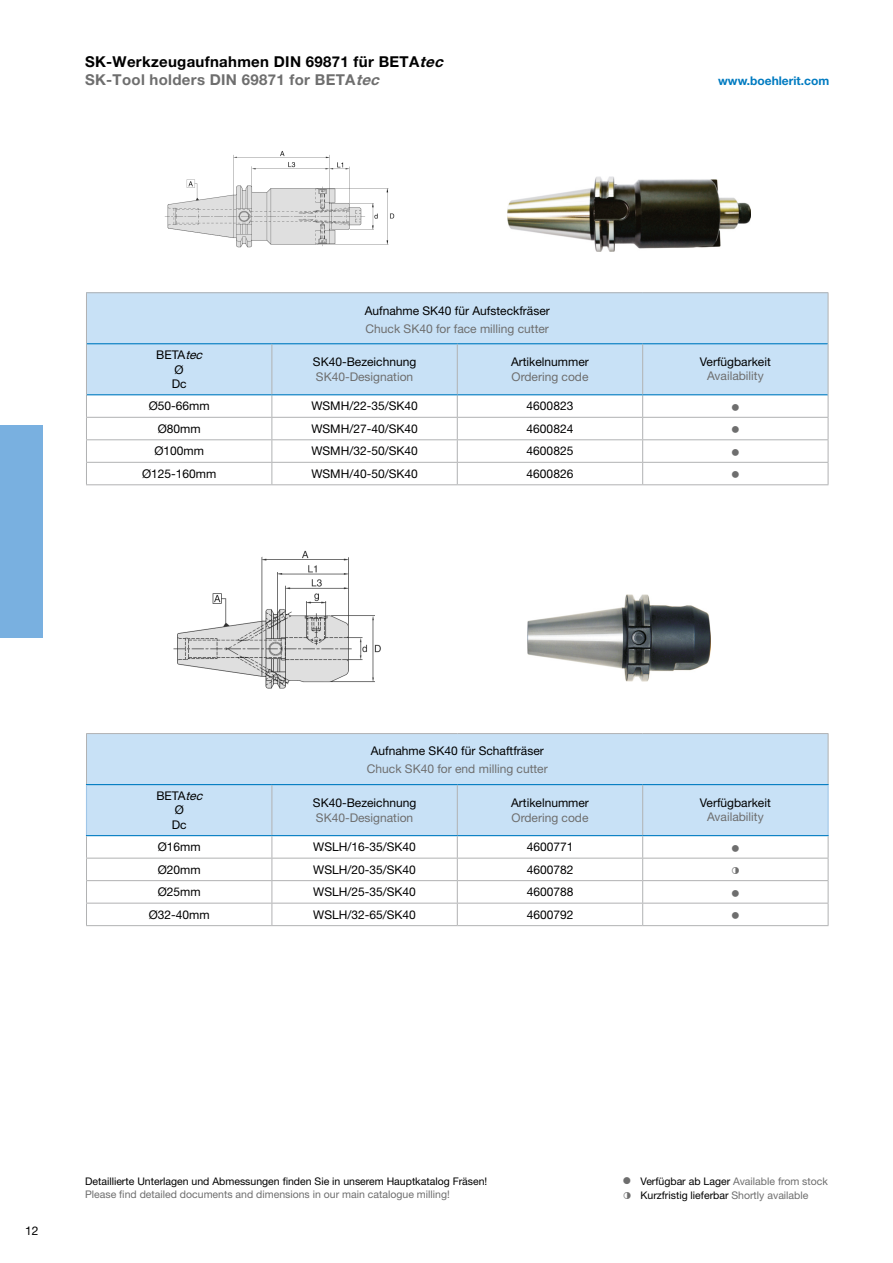
<style>
.page{position:relative;width:893px;height:1263px;background:#fff}
.page>*{position:absolute;margin:0;border:0;box-sizing:border-box;transform-origin:0 0}
.t1{font:700 15px/18px "Helvetica Neue LT Pro";letter-spacing:.02em;color:#000}
.t2{font:12px/14.4px "Helvetica Neue LT Pro";color:#000;text-align:center}
.t3{font:12px "Helvetica Neue LT Pro";color:#6e6e6e}
.t4{font:700 12px "Helvetica Neue LT Pro";color:#007bc1}
.t5{font:12px "Lucida Sans Unicode";color:#6e6e6e}
.t6{font:10.5px/14.4px "Helvetica Neue LT Pro";color:#000}
.t7{font:10.5px "Helvetica Neue LT Pro";color:#6e6e6e}
.s1{font-style:italic}
.s2{color:#6e6e6e}
.s3{font-style:italic;color:#6e6e6e}
.s4{font-family:"Lucida Sans Unicode";font-size:12px;color:#6e6e6e}
</style>
<div class="page">
<div style="left:86px;top:293px;width:742px;height:51px;background:#c8e1f6"></div>
<hr style="left:86px;top:292px;width:186px;height:1px;background:#b1b2b3">
<hr style="left:86px;top:293px;width:1px;height:51px;background:#b1b2b3">
<hr style="left:272px;top:292px;width:185px;height:1px;background:#b1b2b3">
<hr style="left:457px;top:292px;width:186px;height:1px;background:#b1b2b3">
<hr style="left:643px;top:292px;width:185px;height:1px;background:#b1b2b3">
<hr style="left:828px;top:293px;width:1px;height:51px;background:#b1b2b3">
<hr style="left:86px;top:484px;width:186px;height:1px;background:#b1b2b3">
<hr style="left:272px;top:484px;width:185px;height:1px;background:#b1b2b3">
<hr style="left:457px;top:484px;width:186px;height:1px;background:#b1b2b3">
<hr style="left:643px;top:484px;width:185px;height:1px;background:#b1b2b3">
<hr style="left:87px;top:343px;width:185px;height:1px;background:#007bc1">
<hr style="left:272px;top:343px;width:185px;height:1px;background:#007bc1">
<hr style="left:457px;top:343px;width:186px;height:1px;background:#007bc1">
<hr style="left:643px;top:343px;width:185px;height:1px;background:#007bc1">
<div style="left:87px;top:734px;width:741px;height:101px;background:#c8e1f6"></div>
<hr style="left:86px;top:733px;width:186px;height:1px;background:#b1b2b3">
<hr style="left:86px;top:734px;width:1px;height:50px;background:#b1b2b3">
<hr style="left:272px;top:733px;width:185px;height:1px;background:#b1b2b3">
<hr style="left:457px;top:733px;width:186px;height:1px;background:#b1b2b3">
<hr style="left:643px;top:733px;width:185px;height:1px;background:#b1b2b3">
<hr style="left:828px;top:734px;width:1px;height:50px;background:#b1b2b3">
<hr style="left:86px;top:784px;width:186px;height:1px;background:#007bc1">
<hr style="left:272px;top:784px;width:185px;height:1px;background:#007bc1">
<hr style="left:457px;top:784px;width:186px;height:1px;background:#007bc1">
<hr style="left:643px;top:784px;width:186px;height:1px;background:#007bc1">
<hr style="left:86px;top:785px;width:1px;height:50px;background:#a0c6e8">
<hr style="left:86px;top:835px;width:186px;height:1px;background:#007bc1">
<hr style="left:86px;top:858px;width:186px;height:1px;background:#b1b2b3">
<hr style="left:86px;top:880px;width:186px;height:1px;background:#b1b2b3">
<hr style="left:86px;top:903px;width:186px;height:1px;background:#b1b2b3">
<svg style="left:86px;top:836px;width:1px;height:89px"></svg>
<hr style="left:86px;top:925px;width:186px;height:1px;background:#b1b2b3">
<hr style="left:272px;top:925px;width:185px;height:1px;background:#b1b2b3">
<hr style="left:457px;top:925px;width:186px;height:1px;background:#b1b2b3">
<hr style="left:643px;top:925px;width:185px;height:1px;background:#b1b2b3">
<div style="left:0;top:425px;width:43px;height:213px;background:#79b0e0"></div>
<img style="left:164px;top:151px;width:231px;height:97px">
<img style="left:508px;top:176px;width:242px;height:75px">
<img style="left:527px;top:594px;width:183px;height:87px">
<img style="left:173px;top:550px;width:208px;height:139px">
<svg style="left:86px;top:344px;width:743px;height:140px"></svg>
<svg style="left:272px;top:785px;width:557px;height:140px"></svg>
<p class="t1" style="left:85px;top:52px;width:364px">SK-Werkzeugaufnahmen DIN 69871 für BETA<span class="s1">tec<br></span><span class="s2">SK-Tool holders DIN 69871 for BETA</span><span class="s3">tec</span></p>
<p class="t2" style="left:365px;top:303px;width:187px">Aufnahme SK40 für Aufsteckfräser</p>
<p class="t3" style="left:366px;top:321px;width:185px">Chuck SK40 for face milling cutter</p>
<p class="t2" style="left:156px;top:347px;width:51px">BETA<span class="s1">tec<br></span>Ø<br>Dc</p>
<p class="t2" style="left:313px;top:355px;width:105px">SK40-Bezeichnung</p>
<p class="t3" style="left:316px;top:369px;width:99px">SK40-Designation</p>
<p class="t2" style="left:511px;top:355px;width:79px">Artikelnummer</p>
<p class="t3" style="left:511px;top:369px;width:78px">Ordering code</p>
<p class="t2" style="left:149px;top:399px;width:62px">Ø50-66mm</p>
<p class="t2" style="left:311px;top:399px;width:108px">WSMH/22-35/SK40</p>
<p class="t2" style="left:527px;top:399px;width:48px">4600823</p>
<p class="t2" style="left:158px;top:421px;width:44px">Ø80mm</p>
<p class="t2" style="left:311px;top:421px;width:108px">WSMH/27-40/SK40</p>
<p class="t2" style="left:527px;top:421px;width:48px">4600824</p>
<p class="t2" style="left:154px;top:444px;width:51px">Ø100mm</p>
<p class="t2" style="left:311px;top:444px;width:108px">WSMH/32-50/SK40</p>
<p class="t2" style="left:527px;top:444px;width:48px">4600825</p>
<p class="t2" style="left:142px;top:466px;width:76px">Ø125-160mm</p>
<p class="t2" style="left:311px;top:466px;width:108px">WSMH/40-50/SK40</p>
<p class="t2" style="left:527px;top:466px;width:48px">4600826</p>
<p class="t4" style="left:718px;top:73px;width:113px">www.boehlerit.com</p>
<p class="t2" style="left:700px;top:354px;width:72px">Verfügbarkeit</p>
<p class="t3" style="left:707px;top:369px;width:58px">Availability</p>
<p class="t2" style="left:371px;top:744px;width:174px">Aufnahme SK40 für Schaftfräser</p>
<p class="t3" style="left:367px;top:762px;width:182px">Chuck SK40 for end milling cutter</p>
<p class="t2" style="left:156px;top:788px;width:51px">BETA<span class="s1">tec<br></span>Ø<br>Dc</p>
<p class="t2" style="left:313px;top:795px;width:105px">SK40-Bezeichnung</p>
<p class="t3" style="left:316px;top:810px;width:99px">SK40-Designation</p>
<p class="t2" style="left:511px;top:795px;width:79px">Artikelnummer</p>
<p class="t3" style="left:512px;top:810px;width:78px">Ordering code</p>
<p class="t2" style="left:700px;top:795px;width:72px">Verfügbarkeit</p>
<p class="t3" style="left:707px;top:809px;width:58px">Availability</p>
<p class="t2" style="left:158px;top:839px;width:44px">Ø16mm</p>
<p class="t2" style="left:313px;top:839px;width:104px">WSLH/16-35/SK40</p>
<p class="t2" style="left:527px;top:839px;width:48px">4600771</p>
<p class="t2" style="left:158px;top:862px;width:44px">Ø20mm</p>
<p class="t2" style="left:313px;top:862px;width:104px">WSLH/20-35/SK40</p>
<p class="t2" style="left:527px;top:862px;width:48px">4600782</p>
<p class="t5" style="left:731px;top:860px;width:11px">◑</p>
<p class="t2" style="left:158px;top:884px;width:44px">Ø25mm</p>
<p class="t2" style="left:313px;top:884px;width:104px">WSLH/25-35/SK40</p>
<p class="t2" style="left:527px;top:884px;width:48px">4600788</p>
<p class="t2" style="left:149px;top:907px;width:62px">Ø32-40mm</p>
<p class="t2" style="left:313px;top:907px;width:104px">WSLH/32-65/SK40</p>
<p class="t2" style="left:527px;top:907px;width:48px">4600792</p>
<p class="t2" style="left:25px;top:1223px;width:15px">12</p>
<p class="t6" style="left:85px;top:1174px;width:404px">Detaillierte Unterlagen und Abmessungen finden Sie in unserem Hauptkatalog Fräsen!</p>
<p class="t7" style="left:85px;top:1188px;width:366px">Please find detailed documents and dimensions in our main catalogue milling!</p>
<p class="t6" style="left:622px;top:1174px;width:207px"><span class="s2">●</span> Verfügbar ab Lager <span class="s2">Available from stock </span><span class="s4">◑</span> Kurzfristig lieferbar <span class="s2">Shortly available</span></p>
</div>
